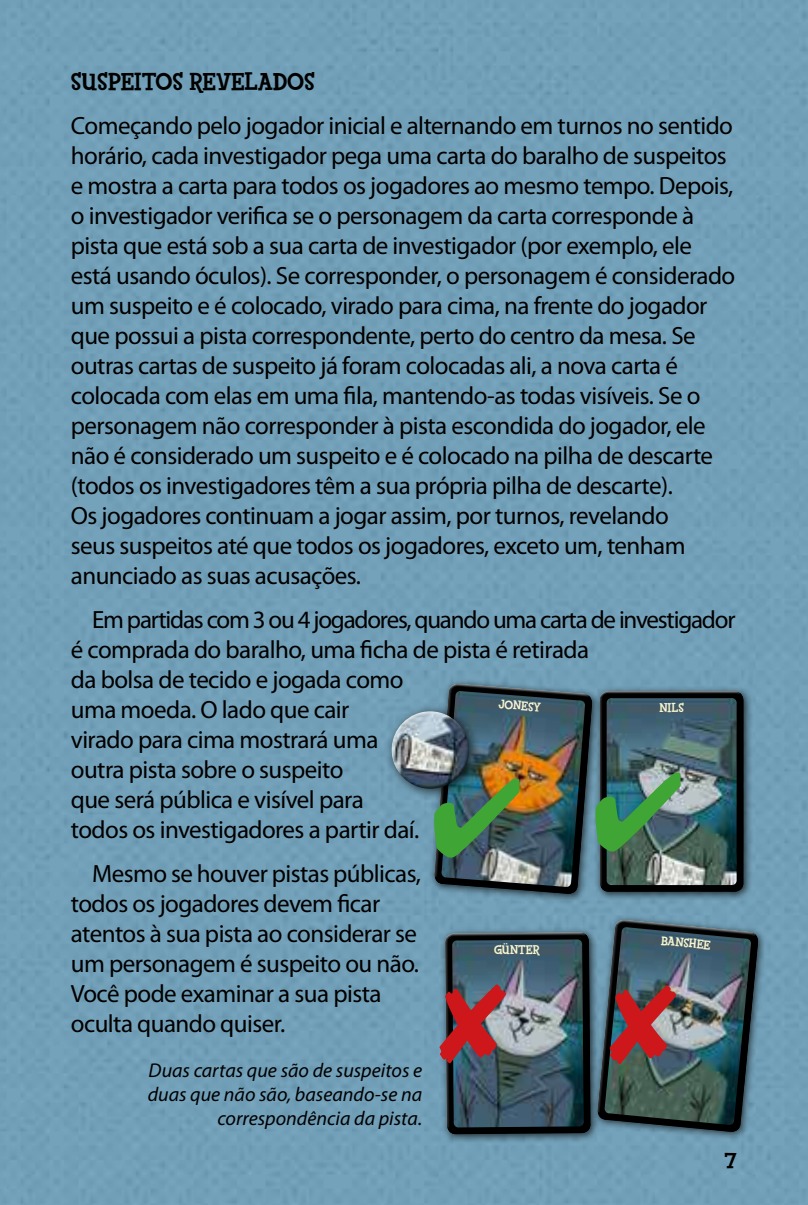
<style>
.page{position:relative;width:808px;height:1205px;background:#72a0b8}
.page>*{position:absolute;margin:0;border:0;box-sizing:border-box;transform-origin:0 0}
.t1{font:25px/30px "Myriad Pro";letter-spacing:-.02em;color:#000}
.t2{font:800 25px "Fink";color:#000}
.t3{font:800 22.5px "Fink";color:#000}
.t4{font:italic 20px/24px "Myriad Pro";color:#000;text-align:right}
.t5{font:800 12.75px "Fink";letter-spacing:-.01em;color:#f7f6d1}
</style>
<div class="page">
<div style="left:594px;top:686px;width:159px;height:215px;background:#000;opacity:.7"></div>
<div style="left:599px;top:693px;width:147px;height:200px;background:#000;opacity:.6"></div>
<div style="left:592px;top:914px;width:175px;height:226px;background:#719fb7"></div>
<div style="left:429px;top:679px;width:172px;height:224px;background:#000;opacity:.7"></div>
<div style="left:440px;top:927px;width:160px;height:216px;background:#000;opacity:.7"></div>
<div style="left:384px;top:703px;width:98px;height:98px;background:#000;opacity:.7"></div>
<div style="left:390px;top:708px;width:79px;height:60px;background:#fff;opacity:.75"></div>
<div style="left:391px;top:723px;width:82px;height:68px;background:#000;opacity:.6"></div>
<img style="left:439px;top:916px;width:323px;height:220px">
<img style="left:433px;top:680px;width:310px;height:216px">
<p class="t2" style="left:71px;top:66px;width:246px">SUSPEITOS REVELADOS</p>
<p class="t1" style="left:71px;top:111px;width:666px">Começando pelo jogador inicial e alternando em turnos no sentido horário, cada investigador pega uma carta do baralho de suspeitos e mostra a carta para todos os jogadores ao mesmo tempo. Depois, o investigador verifica se o personagem da carta corresponde à pista que está sob a sua carta de investigador (por exemplo, ele está usando óculos). Se corresponder, o personagem é considerado um suspeito e é colocado, virado para cima, na frente do jogador que possui a pista correspondente, perto do centro da mesa. Se outras cartas de suspeito já foram colocadas ali, a nova carta é colocada com elas em uma fila, mantendo-as todas visíveis. Se o personagem não corresponder à pista escondida do jogador, ele não é considerado um suspeito e é colocado na pilha de descarte (todos os investigadores têm a sua própria pilha de descarte).<br>Os jogadores continuam a jogar assim, por turnos, revelando<br>seus suspeitos até que todos os jogadores, exceto um, tenham anunciado as suas acusações.</p>
<p class="t1" style="left:71px;top:605px;width:666px;text-indent:21px">Em partidas com 3 ou 4 jogadores, quando uma carta de investigador é comprada do baralho, uma ficha de pista é retirada<br>da bolsa de tecido e jogada como<br>uma moeda. O lado que cair<br>virado para cima mostrará uma<br>outra pista sobre o suspeito<br>que será pública e visível para<br>todos os investigadores a partir daí.</p>
<p class="t1" style="left:71px;top:859px;width:351px;text-indent:21px">Mesmo se houver pistas públicas, todos os jogadores devem ficar atentos à sua pista ao considerar se um personagem é suspeito ou não.<br>Você pode examinar a sua pista oculta quando quiser.</p>
<p class="t4" style="left:148px;top:1058px;width:276px">Duas cartas que são de suspeitos e duas que não são, baseando-se na correspondência da pista.</p>
<p class="t5" style="left:499px;top:696px;width:44px;rotate:5deg">JONESY</p>
<p class="t5" style="left:659px;top:700px;width:26px">NILS</p>
<p class="t5" style="left:662px;top:932px;width:51px;rotate:6deg">BANSHEE</p>
<p class="t5" style="left:494px;top:942px;width:48px">GÜNTER</p>
<p class="t3" style="left:724px;top:1146px;width:14px">7</p>
</div>
